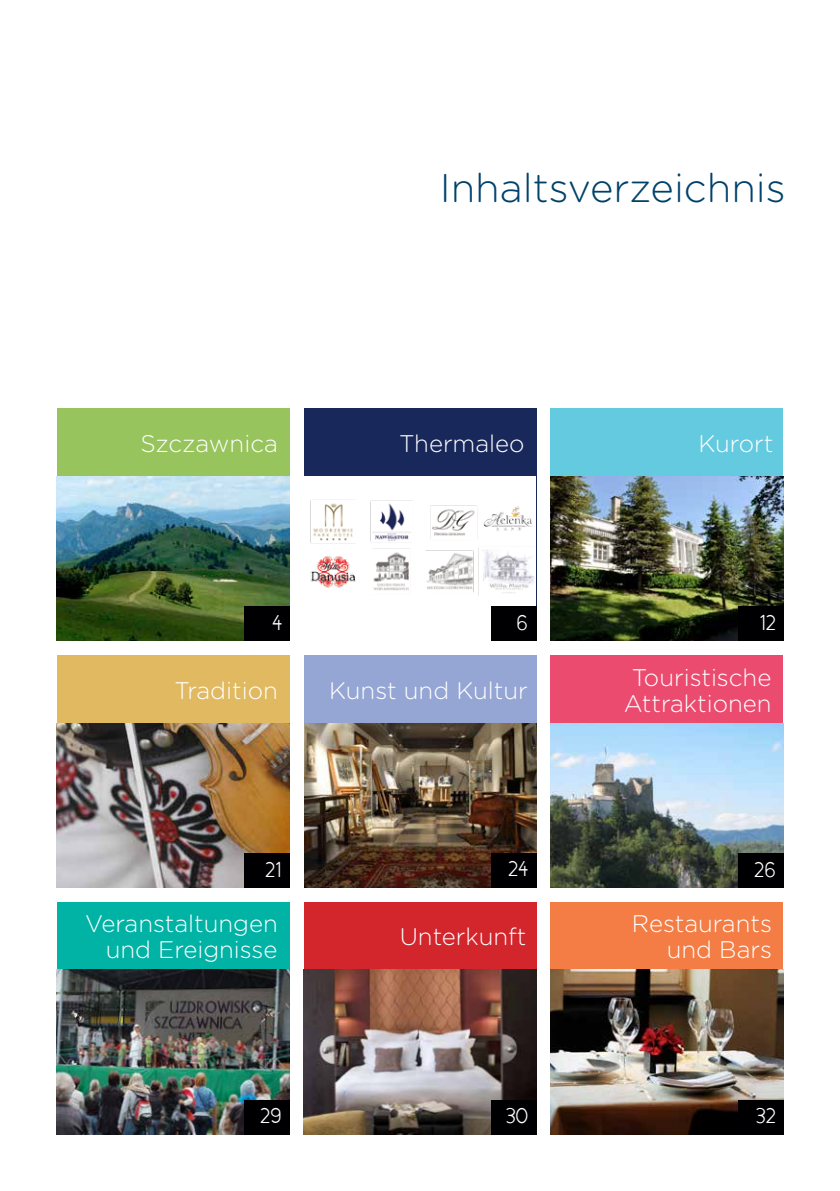
<style>
.page{position:relative;width:840px;height:1191px;background:#fff}
.page>*{position:absolute;margin:0;border:0;box-sizing:border-box;transform-origin:0 0}
.t1{font:300 40px "Gotham Rounded";color:#00416a}
.t2{font:300 24px/26px "Gotham Rounded";color:#fff;text-align:right}
.t3{font:22px "Cicle Semi";color:#fff}
</style>
<div class="page">
<div style="left:57px;top:408px;width:232px;height:233px;background:#97c45d"></div>
<div style="left:303px;top:408px;width:233px;height:233px;background:#19285b"></div>
<div style="left:550px;top:655px;width:232px;height:232px;background:#ec4b70"></div>
<div style="left:57px;top:655px;width:232px;height:232px;background:#e1b960"></div>
<div style="left:304px;top:655px;width:232px;height:232px;background:#95a6d5"></div>
<div style="left:57px;top:901px;width:232px;height:233px;background:#00b3a5"></div>
<div style="left:303px;top:901px;width:233px;height:233px;background:#d2252c"></div>
<div style="left:550px;top:901px;width:232px;height:233px;background:#f37d45"></div>
<img style="left:550px;top:969px;width:232px;height:165px">
<img style="left:550px;top:723px;width:232px;height:164px">
<div style="left:550px;top:408px;width:232px;height:233px;background:#63cadf"></div>
<img style="left:550px;top:476px;width:232px;height:165px">
<img style="left:57px;top:476px;width:232px;height:165px">
<img style="left:57px;top:723px;width:232px;height:164px">
<img style="left:304px;top:723px;width:232px;height:164px">
<img style="left:303px;top:969px;width:233px;height:165px">
<div style="left:303px;top:476px;width:233px;height:164px;background:#fff"></div>
<img style="left:303px;top:500px;width:232px;height:141px">
<div style="left:491px;top:853px;width:45px;height:34px;background:#000002"></div>
<div style="left:491px;top:607px;width:45px;height:34px;background:#000002"></div>
<img style="left:57px;top:969px;width:232px;height:165px">
<div style="left:244px;top:1100px;width:45px;height:34px;background:#000002"></div>
<div style="left:244px;top:853px;width:45px;height:34px;background:#000002"></div>
<div style="left:244px;top:607px;width:45px;height:34px;background:#000002"></div>
<div style="left:491px;top:1100px;width:45px;height:34px;background:#000002"></div>
<div style="left:737px;top:1100px;width:45px;height:34px;background:#000002"></div>
<div style="left:737px;top:853px;width:45px;height:34px;background:#000002"></div>
<div style="left:737px;top:607px;width:45px;height:34px;background:#000002"></div>
<h1 class="t1" style="left:439px;top:161px;width:347px">Inhaltsverzeichnis</h1>
<p class="t2" style="left:140px;top:429px;width:139px">Szczawnica</p>
<p class="t2" style="left:399px;top:429px;width:127px">Thermaleo</p>
<p class="t2" style="left:698px;top:429px;width:76px">Kurort</p>
<p class="t3" style="left:272px;top:611px;width:12px">4</p>
<p class="t2" style="left:174px;top:676px;width:105px">Tradition</p>
<p class="t3" style="left:516px;top:610px;width:13px">6</p>
<p class="t2" style="left:329px;top:676px;width:200px">Kunst und Kultur</p>
<p class="t3" style="left:759px;top:611px;width:18px">12</p>
<p class="t2" style="left:623px;top:663px;width:149px;text-align:center">Touristische<br>Attraktionen</p>
<p class="t3" style="left:265px;top:857px;width:18px">21</p>
<p class="t3" style="left:507px;top:857px;width:22px">24</p>
<p class="t3" style="left:753px;top:857px;width:23px">26</p>
<p class="t2" style="left:85px;top:909px;width:194px">Veranstaltungen und Ereignisse</p>
<p class="t2" style="left:399px;top:922px;width:128px">Unterkunft</p>
<p class="t2" style="left:631px;top:909px;width:141px">Restaurants und Bars</p>
<p class="t3" style="left:260px;top:1104px;width:23px">29</p>
<p class="t3" style="left:506px;top:1104px;width:24px">30</p>
<p class="t3" style="left:755px;top:1104px;width:21px">32</p>
</div>
